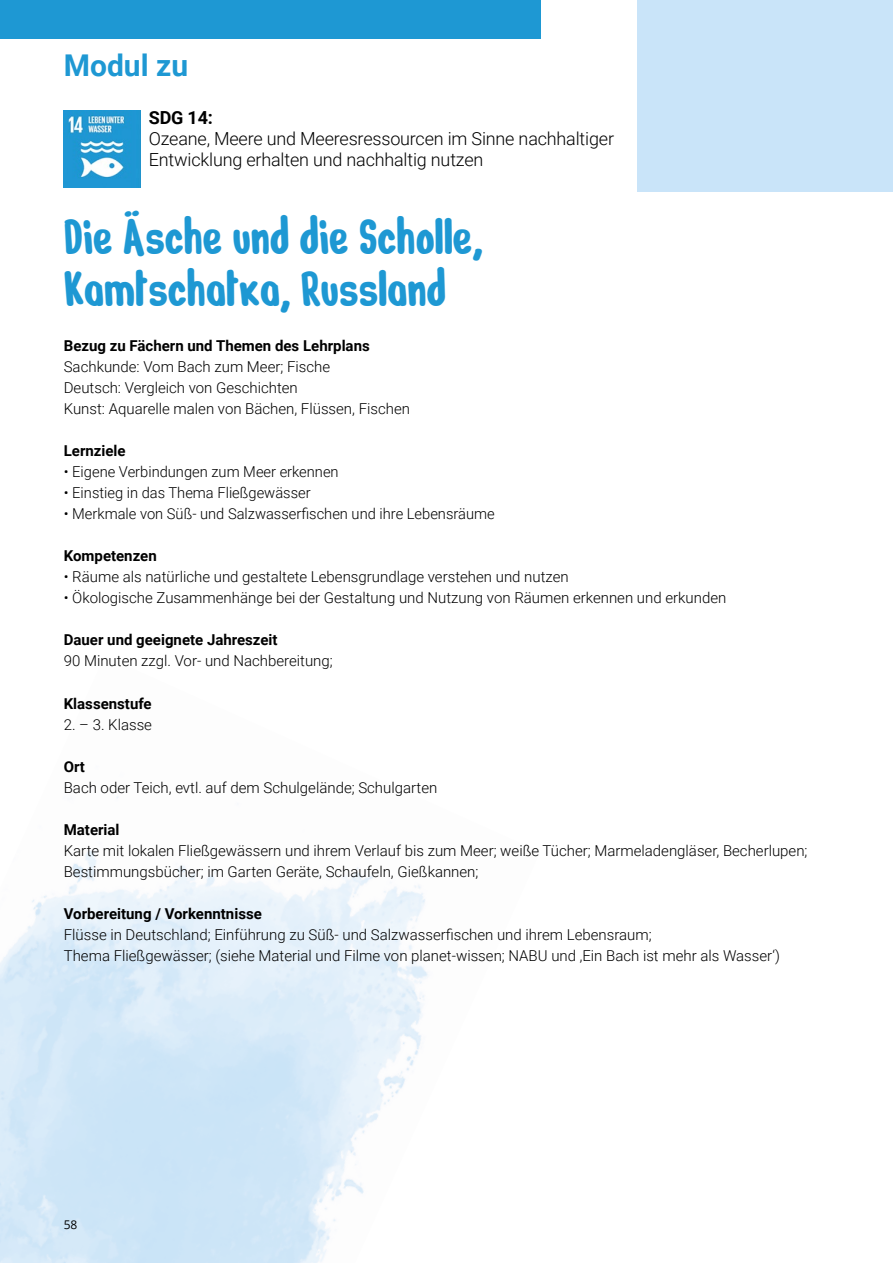
<style>
.page{position:relative;width:893px;height:1263px;background:#fff}
.page>*{position:absolute;margin:0;border:0;box-sizing:border-box;transform-origin:0 0}
.t1{font:60px/52.5px "Nerko One";color:#1e98d3;scale:.67 1}
.t2{font:700 30px "Roboto";color:#1e98d3}
.t3{font:300 18px/21px "Roboto";letter-spacing:-.01em;color:#000}
.t4{font:700 18px "Roboto";color:#000}
.t5{font:300 15px/21px "Roboto";color:#000}
.t6{font:700 15px "Roboto";color:#000}
.t7{font:12px "Open Sans";color:#000}
</style>
<div class="page">
<div style="left:638px;top:0;width:255px;height:191px;background:#c9e4f9"></div>
<div style="left:0;top:0;width:540px;height:38px;background:#1e98d3"></div>
<img style="left:64px;top:111px;width:76px;height:76px">
<h2 class="t2" style="left:64px;top:44px;width:126px">Modul zu</h2>
<p class="t4" style="left:149px;top:105px;width:66px">SDG 14:</p>
<p class="t3" style="left:149px;top:127px;width:467px">Ozeane, Meere und Meeresressourcen im Sinne nachhaltiger<br>Entwicklung erhalten und nachhaltig nutzen</p>
<h1 class="t1" style="left:64px;top:209px;width:627px">Die Äsche und die Scholle,<br>Kamtschatka, Russland</h1>
<p class="t6" style="left:64px;top:336px;width:307px">Bezug zu Fächern und Themen des Lehrplans</p>
<p class="t5" style="left:64px;top:356px;width:348px">Sachkunde: Vom Bach zum Meer; Fische<br>Deutsch: Vergleich von Geschichten<br>Kunst: Aquarelle malen von Bächen, Flüssen, Fischen</p>
<p class="t6" style="left:64px;top:441px;width:63px">Lernziele</p>
<p class="t5" style="left:64px;top:461px;width:276px">• Eigene Verbindungen zum Meer erkennen</p>
<p class="t5" style="left:64px;top:482px;width:248px">• Einstieg in das Thema Fließgewässer</p>
<p class="t5" style="left:64px;top:503px;width:432px">• Merkmale von Süß- und Salzwasserfischen und ihre Lebensräume</p>
<p class="t6" style="left:64px;top:546px;width:94px">Kompetenzen</p>
<p class="t5" style="left:64px;top:566px;width:506px">• Räume als natürliche und gestaltete Lebensgrundlage verstehen und nutzen</p>
<p class="t5" style="left:64px;top:587px;width:664px">• Ökologische Zusammenhänge bei der Gestaltung und Nutzung von Räumen erkennen und erkunden</p>
<p class="t6" style="left:64px;top:630px;width:215px">Dauer und geeignete Jahreszeit</p>
<p class="t5" style="left:64px;top:650px;width:270px">90 Minuten zzgl. Vor- und Nachbereitung;</p>
<p class="t6" style="left:64px;top:693px;width:89px">Klassenstufe</p>
<p class="t5" style="left:64px;top:713px;width:90px">2. – 3. Klasse</p>
<p class="t6" style="left:64px;top:756px;width:23px">Ort</p>
<p class="t5" style="left:64px;top:776px;width:375px">Bach oder Teich, evtl. auf dem Schulgelände; Schulgarten</p>
<p class="t6" style="left:64px;top:819px;width:57px">Material</p>
<p class="t5" style="left:64px;top:839px;width:745px">Karte mit lokalen Fließgewässern und ihrem Verlauf bis zum Meer; weiße Tücher; Marmeladengläser, Becherlupen;<br>Bestimmungsbücher; im Garten Geräte, Schaufeln, Gießkannen;</p>
<p class="t6" style="left:64px;top:903px;width:200px">Vorbereitung / Vorkenntnisse</p>
<p class="t5" style="left:64px;top:923px;width:718px">Flüsse in Deutschland; Einführung zu Süß- und Salzwasserfischen und ihrem Lebensraum;<br>Thema Fließgewässer; (siehe Material und Filme von planet-wissen; NABU und ‚Ein Bach ist mehr als Wasser‘)</p>
<p class="t7" style="left:64px;top:1216px;width:15px">58</p>
</div>
